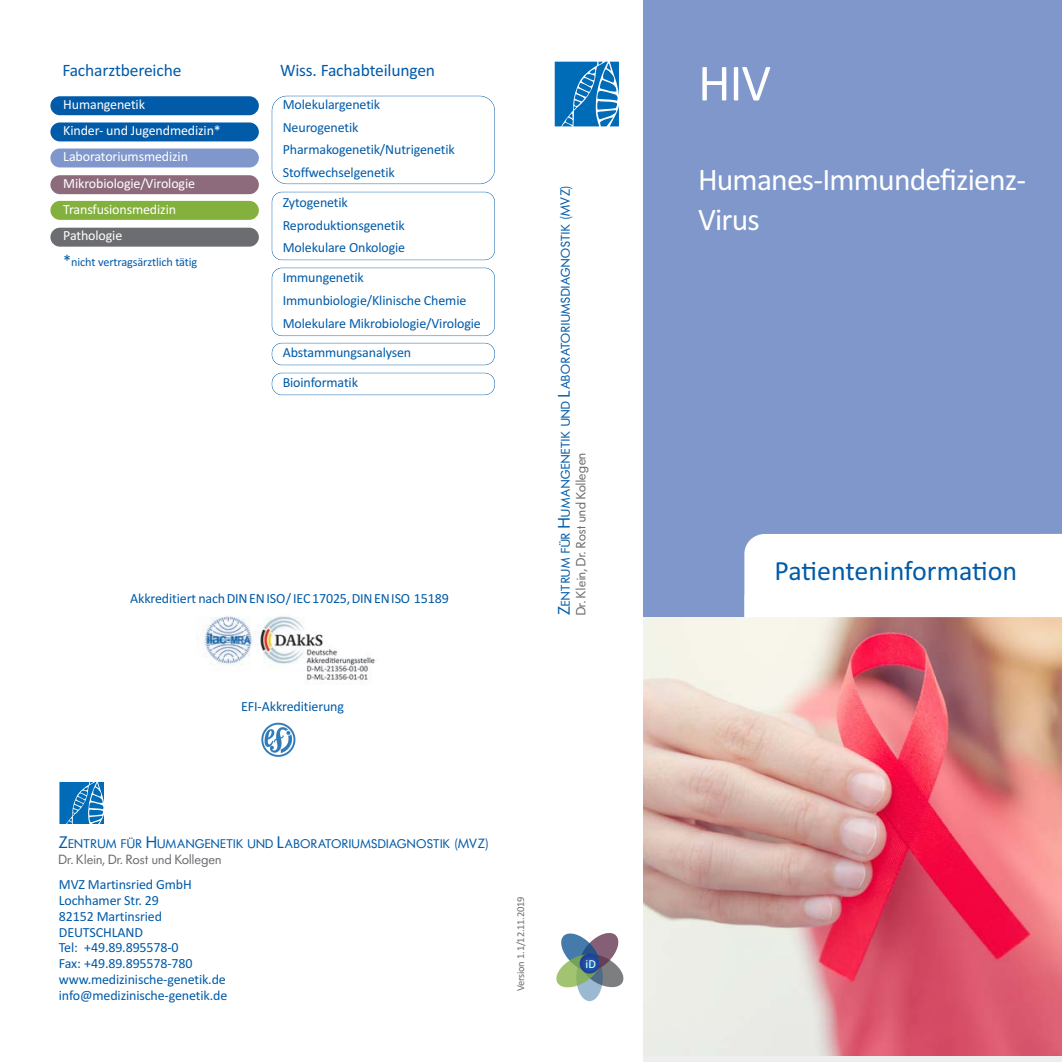
<style>
.page{position:relative;width:1062px;height:1062px;background:#fff}
.page>*{position:absolute;margin:0;border:0;box-sizing:border-box;transform-origin:0 0}
.t1{font:52.5px "Calibri";color:#fff}
.t2{font:31.5px/40.4px "Calibri";letter-spacing:-.025em;color:#fff}
.t3{font:28px "Calibri";color:#015ba9}
.t4{font:17.5px "Calibri";letter-spacing:-.01em;color:#015ba9}
.t5{font:14px/15.8px "Calibri";letter-spacing:-.01em;color:#015ba9}
.t6{font:14px/26.2px "Calibri";letter-spacing:-.01em;color:#fff}
.t7{font:14px "Futura SHOP";letter-spacing:.05em;color:#6c6d70}
.t8{font:13.12px "Futura SHOP";letter-spacing:.065em;color:#015ba9}
.t9{font:12.25px "Calibri";letter-spacing:-.01em;color:#015ba9}
.t10{font:12.25px "Calibri";color:#fff}
.t11{font:10.5px "Calibri";letter-spacing:-.02em;color:#6c6d70}
.s1{font-size:16.28px}
.s2{font-size:17.5px}
.s3{font-size:14px}
</style>
<div class="page">
<svg style="left:555px;top:62px;width:64px;height:64px;background:#2882c2"></svg>
<div style="left:643px;top:0;width:419px;height:617px;background:#7f97cb"></div>
<img style="left:643px;top:617px;width:419px;height:438px">
<div style="left:744px;top:534px;width:318px;height:83px;background:#fff"></div>
<div style="left:576px;top:953px;width:27px;height:48px;background:#9cb9d2;border-radius:50%"></div>
<svg style="left:556px;top:933px;width:67px;height:54px"></svg>
<svg style="left:579px;top:953px;width:20px;height:20px"></svg>
<svg style="left:59px;top:782px;width:44px;height:41px;background:#2982c2"></svg>
<img style="left:262px;top:723px;width:34px;height:33px">
<img style="left:197px;top:616px;width:178px;height:65px">
<div style="left:50px;top:96px;width:209px;height:19px;background:#015ba9;border-radius:9px"></div>
<div style="left:50px;top:148px;width:209px;height:19px;background:#7f97cb;border-radius:9px"></div>
<div style="left:50px;top:175px;width:209px;height:19px;background:#8d6b7c;border-radius:9px"></div>
<div style="left:50px;top:228px;width:209px;height:19px;background:#6c6d70;border-radius:9px"></div>
<div style="left:50px;top:201px;width:209px;height:19px;background:#84b03e;border-radius:9px"></div>
<div style="left:50px;top:122px;width:209px;height:19px;background:#015ba9;border-radius:9px"></div>
<div style="left:272px;top:96px;width:223px;height:88px;border:1px solid #015ba9;border-radius:15px"></div>
<div style="left:272px;top:192px;width:223px;height:68px;border:1px solid #015ba9;border-radius:10px"></div>
<div style="left:272px;top:268px;width:223px;height:68px;border:1px solid #015ba9;border-radius:10px"></div>
<div style="left:272px;top:343px;width:223px;height:22px;border:1px solid #015ba9;border-radius:10px"></div>
<div style="left:272px;top:373px;width:223px;height:22px;border:1px solid #015ba9;border-radius:10px"></div>
<p class="t4" style="left:62px;top:59px;width:120px">Facharztbereiche</p>
<p class="t4" style="left:280px;top:59px;width:156px">Wiss. Fachabteilungen</p>
<p class="t6" style="left:63px;top:91px;width:159px">Humangenetik<br>Kinder- und Jugendmedizin*<br>Laboratoriumsmedizin<br>Mikrobiologie/Virologie<br>Transfusionsmedizin<br>Pathologie</p>
<p class="t9" style="left:63px;top:255px;width:136px"><span class="s1">*</span>nicht vertragsärztlich tätig</p>
<p class="t5" style="left:283px;top:93px;width:174px;line-height:22.8px">Molekulargenetik<br>Neurogenetik<br>Pharmakogenetik/Nutrigenetik<br>Stoffwechselgenetik</p>
<p class="t5" style="left:283px;top:191px;width:124px;line-height:22.8px">Zytogenetik<br>Reproduktionsgenetik<br>Molekulare Onkologie</p>
<p class="t5" style="left:283px;top:266px;width:200px;line-height:22.8px">Immungenetik<br>Immunbiologie/Klinische Chemie<br>Molekulare Mikrobiologie/Virologie</p>
<p class="t5" style="left:283px;top:338px;width:130px;line-height:29.8px">Abstammungsanalysen<br>Bioinformatik</p>
<p class="t5" style="left:130px;top:590px;width:320px">Akkreditiert nachDINENISO/IEC 17025,DINENISO 15189</p>
<p class="t5" style="left:241px;top:698px;width:104px">EFI-Akkreditierung</p>
<p class="t8" style="left:557px;top:615px;width:431px;rotate:-90deg"><span class="s2">Z</span>ENTRUM FÜR <span class="s2">H</span>UMANGENETIK UND <span class="s2">L</span>ABORATORIUMSDIAGNOSTIK <span class="s3">(MVZ)</span></p>
<p class="t7" style="left:572px;top:615px;width:164px;rotate:-90deg">Dr. Klein, Dr. Rost und Kollegen</p>
<p class="t8" style="left:59px;top:835px;width:431px"><span class="s2">Z</span>ENTRUM FÜR <span class="s2">H</span>UMANGENETIK UND <span class="s2">L</span>ABORATORIUMSDIAGNOSTIK <span class="s3">(MVZ)</span></p>
<p class="t7" style="left:59px;top:850px;width:164px">Dr. Klein, Dr. Rost und Kollegen</p>
<p class="t5" style="left:59px;top:876px;width:170px">MVZ Martinsried GmbH<br>Lochhamer Str. 29<br>82152 Martinsried<br>DEUTSCHLAND<br>Tel: +49.89.895578-0<br>Fax: +49.89.895578-780 www.medizinische-genetik.de info@medizinische-genetik.de</p>
<p class="t11" style="left:514px;top:991px;width:96px;rotate:-90deg">Version 1.1/12.11.2019</p>
<p class="t10" style="left:585px;top:955px;width:12px">iD</p>
<h1 class="t1" style="left:698px;top:52px;width:75px">HIV</h1>
<h2 class="t2" style="left:698px;top:159px;width:330px">Humanes-Immundefizienz-<br>Virus</h2>
<h3 class="t3" style="left:774px;top:554px;width:244px">Patienteninformation</h3>
</div>
